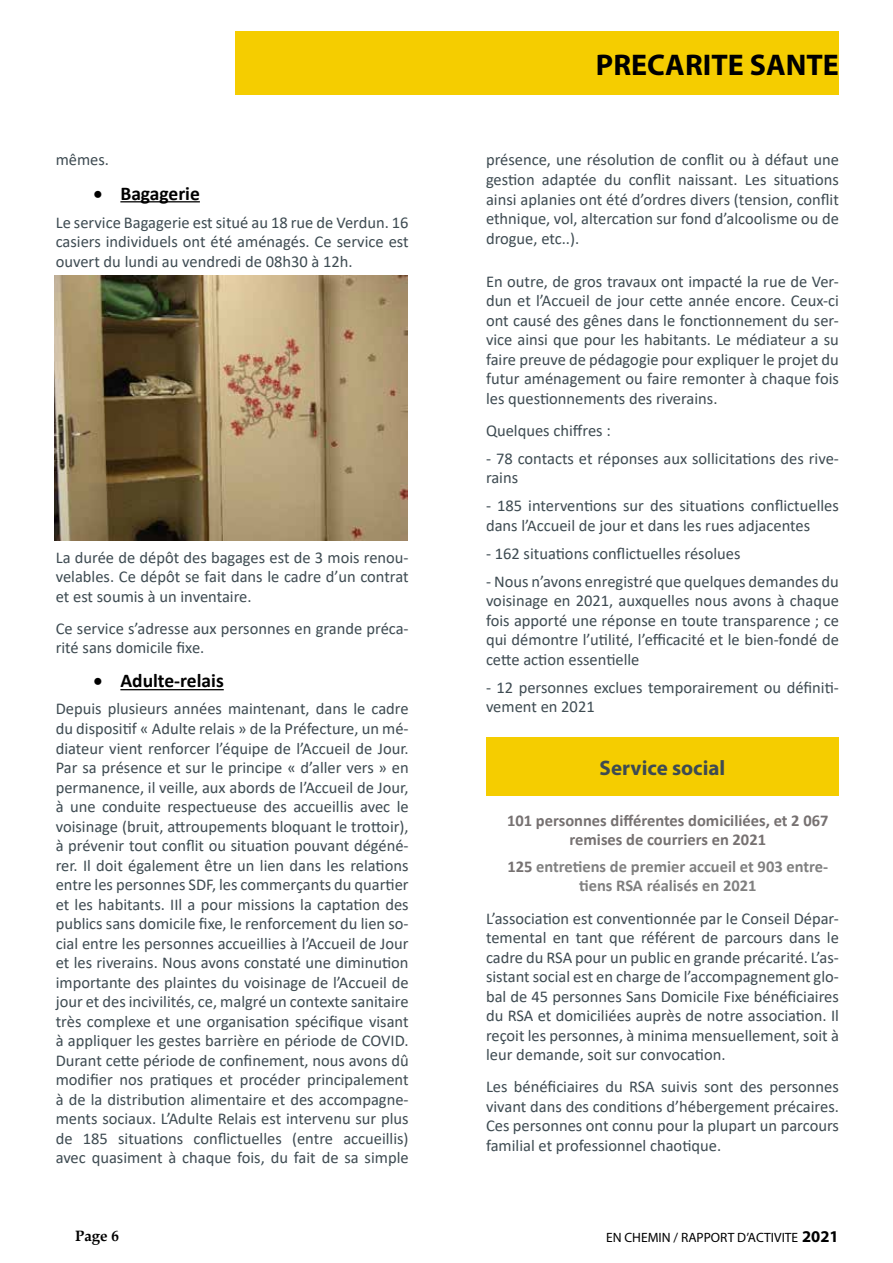
<style>
.page{position:relative;width:893px;height:1263px;background:#fff}
.page>*{position:absolute;margin:0;border:0;box-sizing:border-box;transform-origin:0 0}
.t1{font:700 30px "Myriad Pro";color:#000}
.t2{font:700 21px "Myriad Pro";color:#3e4b52}
.t3{font:700 19.5px "Calibri";color:#000}
.t4{font:16.5px/19.5px "Calibri";color:#3e4b52;text-align:justify}
.t5{font:700 16.5px/18.9px "Calibri";color:#767171;text-align:center}
.t6{font:700 16.5px/19px "Calibri";color:#808080;text-align:center}
.t7{font:700 15px "Book Antiqua";color:#000}
.t8{font:13.5px "Myriad Pro";color:#000}
.s1{color:#767171}
.s2{font-weight:700;font-size:16.5px}
</style>
<div class="page">
<hr style="left:120px;top:201px;width:80px;height:1px;background:#000">
<hr style="left:120px;top:689px;width:104px;height:1px;background:#000">
<img style="left:55px;top:276px;width:353px;height:265px">
<div style="left:486px;top:738px;width:353px;height:58px;background:#f5cd00"></div>
<div style="left:235px;top:32px;width:604px;height:63px;background:#f5cd00"></div>
<p class="t4" style="left:56px;top:150px;width:55px">mêmes.</p>
<p class="t3" style="left:93px;top:179px;width:108px">• Bagagerie</p>
<p class="t4" style="left:56px;top:212px;width:354px">Le service Bagagerie est situé au 18 rue de Verdun. 16 casiers individuels ont été aménagés. Ce service est ouvert du lundi au vendredi de 08h30 à 12h.</p>
<p class="t4" style="left:56px;top:547px;width:354px">La durée de dépôt des bagages est de 3 mois renou&shy;velables. Ce dépôt se fait dans le cadre d’un contrat et est soumis à un inventaire.</p>
<p class="t4" style="left:56px;top:618px;width:354px">Ce service s’adresse aux personnes en grande préca&shy;rité sans domicile fixe.</p>
<p class="t3" style="left:93px;top:667px;width:132px">• Adulte-relais</p>
<p class="t4" style="left:56px;top:699px;width:354px">Depuis plusieurs années maintenant, dans le cadre du dispositif « Adulte relais » de la Préfecture, un mé&shy;diateur vient renforcer l’équipe de l’Accueil de Jour.<br>Par sa présence et sur le principe « d’aller vers » en permanence, il veille, aux abords de l’Accueil de Jour, à une conduite respectueuse des accueillis avec le voisinage (bruit, attroupements bloquant le trottoir), à prévenir tout conflit ou situation pouvant dégéné&shy;rer. Il doit également être un lien dans les relations entre les personnes SDF, les commerçants du quartier et les habitants. IIl a pour missions la captation des publics sans domicile fixe, le renforcement du lien so&shy;cial entre les personnes accueillies à l’Accueil de Jour et les riverains. Nous avons constaté une diminution importante des plaintes du voisinage de l’Accueil de jour et des incivilités, ce, malgré un contexte sanitaire très complexe et une organisation spécifique visant à appliquer les gestes barrière en période de COVID.<br>Durant cette période de confinement, nous avons dû modifier nos pratiques et procéder principalement à de la distribution alimentaire et des accompagne&shy;ments sociaux. L’Adulte Relais est intervenu sur plus de 185 situations conflictuelles (entre accueillis) avec quasiment à chaque fois, du fait de sa simple</p>
<h1 class="t1" style="left:596px;top:45px;width:244px">PRECARITE SANTE</h1>
<p class="t4" style="left:486px;top:150px;width:354px">présence, une résolution de conflit ou à défaut une gestion adaptée du conflit naissant. Les situations ainsi aplanies ont été d’ordres divers (tension, conflit ethnique, vol, altercation sur fond d’alcoolisme ou de drogue, etc..).</p>
<p class="t4" style="left:486px;top:271px;width:354px">En outre, de gros travaux ont impacté la rue de Ver&shy;dun et l’Accueil de jour cette année encore. Ceux-ci ont causé des gênes dans le fonctionnement du ser&shy;vice ainsi que pour les habitants. Le médiateur a su faire preuve de pédagogie pour expliquer le projet du futur aménagement ou faire remonter à chaque fois les questionnements des riverains.</p>
<p class="t4" style="left:486px;top:420px;width:126px">Quelques chiffres :</p>
<p class="t4" style="left:486px;top:448px;width:354px">- 78 contacts et réponses aux sollicitations des rive&shy;rains</p>
<p class="t4" style="left:486px;top:496px;width:354px">- 185 interventions sur des situations conflictuelles dans l’Accueil de jour et dans les rues adjacentes</p>
<p class="t4" style="left:486px;top:543px;width:256px">- 162 situations conflictuelles résolues</p>
<p class="t4" style="left:486px;top:571px;width:354px">- Nous n’avons enregistré que quelques demandes du voisinage en 2021, auxquelles nous avons à chaque fois apporté une réponse en toute transparence ; ce qui démontre l’utilité, l’efficacité et le bien-fondé de cette action essentielle</p>
<p class="t4" style="left:486px;top:677px;width:354px">- 12 personnes exclues temporairement ou définiti&shy;vement en 2021</p>
<p class="t2" style="left:600px;top:754px;width:127px">Service social</p>
<p class="t5" style="left:507px;top:811px;width:323px">101 personnes différentes domiciliées, et 2 067 remises de courriers en 2021</p>
<p class="t6" style="left:507px;top:857px;width:322px"><span class="s1">125</span> entretiens de premier accueil et 903 entre&shy;tiens RSA réalisés en 2021</p>
<p class="t4" style="left:486px;top:908px;width:354px">L’association est conventionnée par le Conseil Dépar&shy;temental en tant que référent de parcours dans le cadre du RSA pour un public en grande précarité. L’as&shy;sistant social est en charge de l’accompagnement glo&shy;bal de 45 personnes Sans Domicile Fixe bénéficiaires du RSA et domiciliées auprès de notre association. Il reçoit les personnes, à minima mensuellement, soit à leur demande, soit sur convocation.</p>
<p class="t4" style="left:486px;top:1077px;width:354px">Les bénéficiaires du RSA suivis sont des personnes vivant dans des conditions d’hébergement précaires.<br>Ces personnes ont connu pour la plupart un parcours familial et professionnel chaotique.</p>
<p class="t7" style="left:75px;top:1226px;width:45px">Page 6</p>
<p class="t8" style="left:606px;top:1229px;width:234px">EN CHEMIN / RAPPORT D’ACTIVITE <span class="s2">2021</span></p>
</div>
